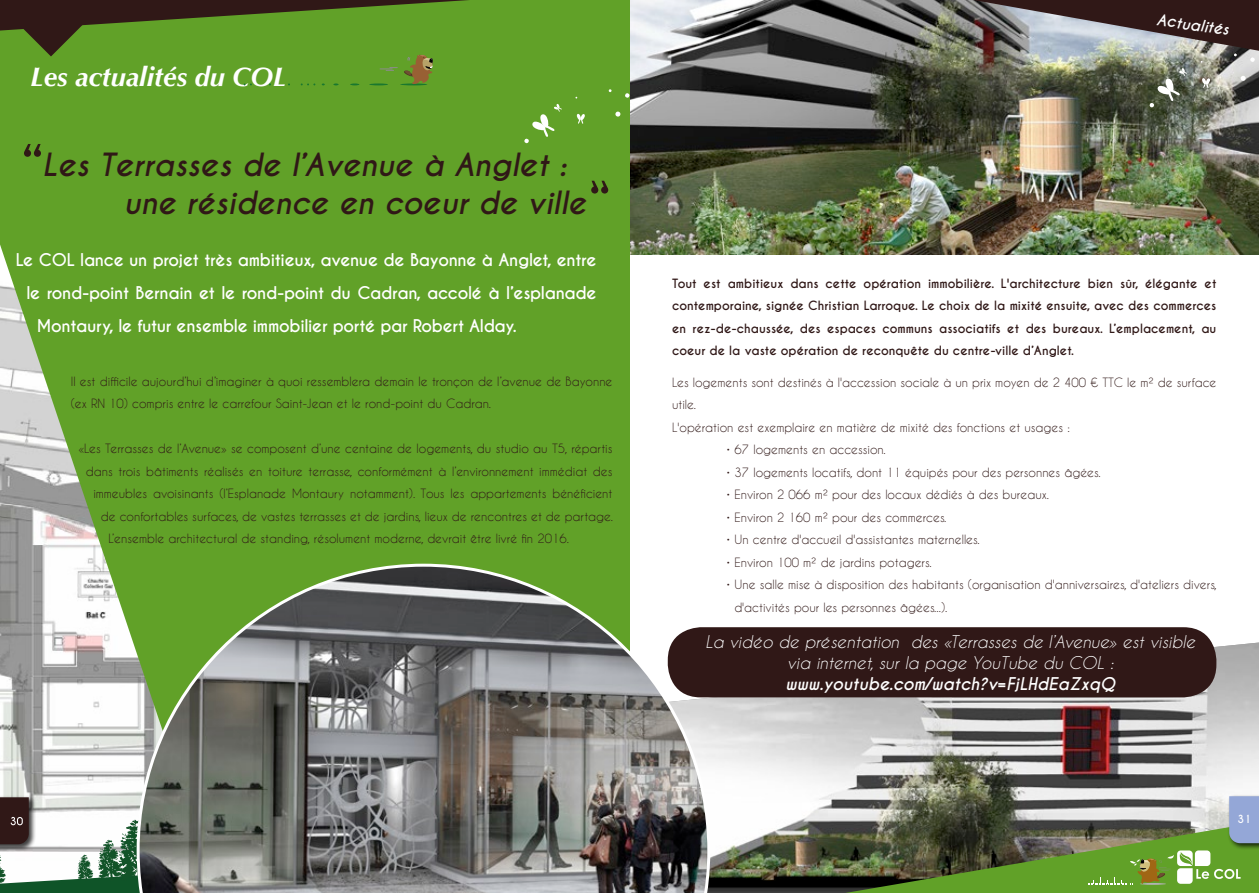
<style>
.page{position:relative;width:1259px;height:893px;background:#fff}
.page>*{position:absolute;margin:0;border:0;box-sizing:border-box;transform-origin:0 0}
.t1{font:italic 700 30px "Caviar Dreams";color:#301817}
.t2{font:italic 700 27px "Optima";color:#fff}
.t3{font:700 16.5px "Caviar Dreams";letter-spacing:-.02em;color:#fff}
.t4{font:italic 16.5px "Caviar Dreams";color:#fff}
.t5{font:italic 700 16.5px "Caviar Dreams";color:#fff}
.t6{font:italic 700 15px "Caviar Dreams";color:#fff}
.t7{font:12px/22.5px "Caviar Dreams";color:#301817}
.t8{font:700 12px/22.5px "Caviar Dreams";color:#301817;text-align:justify}
.t9{font:700 10.5px "Caviar Dreams";color:#fff}
</style>
<div class="page">
<img style="left:629px;top:0;width:630px;height:254px">
<img style="left:710px;top:642px;width:549px;height:251px">
<div style="left:0;top:0;width:629px;height:893px;background:#61a128"></div>
<img style="left:0;top:245px;width:137px;height:552px">
<svg style="left:24px;top:144px;width:17px;height:13px"></svg>
<svg style="left:576px;top:113px;width:9px;height:11px"></svg>
<svg style="left:615px;top:111px;width:6px;height:6px"></svg>
<svg style="left:625px;top:93px;width:5px;height:5px"></svg>
<svg style="left:524px;top:104px;width:38px;height:39px"></svg>
<img style="left:892px;top:0;width:367px;height:108px">
<svg style="left:137px;top:564px;width:573px;height:233px"></svg>
<div style="left:668px;top:627px;width:548px;height:70px;background:#301817;border-radius:33px"></div>
<div style="left:1227px;top:794px;width:32px;height:57px;background:#000;opacity:.75"></div>
<svg style="left:845px;top:796px;width:414px;height:97px;background:#6c8154"></svg>
<svg style="left:0;top:797px;width:745px;height:96px;background:#7b7e7a"></svg>
<svg style="left:591px;top:181px;width:17px;height:13px"></svg>
<svg style="left:0;top:0;width:469px;height:85px"></svg>
<p class="t2" style="left:30px;top:61px;width:258px">Les actualités du COL</p>
<p class="t1" style="left:43px;top:146px;width:526px">Les Terrasses de l’Avenue à Anglet :</p>
<p class="t1" style="left:124px;top:184px;width:464px">une résidence en coeur de ville</p>
<p class="t3" style="left:16px;top:250px;width:582px">Le COL lance un projet très ambitieux, avenue de Bayonne à Anglet, entre</p>
<p class="t3" style="left:26px;top:283px;width:571px">le rond-point Bernain et le rond-point du Cadran, accolé à l’esplanade</p>
<p class="t3" style="left:37px;top:316px;width:481px">Montaury, le futur ensemble immobilier porté par Robert Alday.</p>
<p class="t7" style="left:71px;top:370px;width:543px">Il est difficile aujourd’hui d’imaginer à quoi ressemblera demain le tronçon de l’avenue de Bayonne (ex RN 10) compris entre le carrefour Saint-Jean et le rond-point du Cadran.</p>
<p class="t7" style="left:78px;top:437px;width:536px">«Les Terrasses de l’Avenue» se composent d’une centaine de logements, du studio au T5, répartis</p>
<p class="t7" style="left:86px;top:460px;width:528px">dans trois bâtiments réalisés en toiture terrasse, conformément à l’environnement immédiat des</p>
<p class="t7" style="left:93px;top:482px;width:521px">immeubles avoisinants (l’Esplanade Montaury notamment). Tous les appartements bénéficient</p>
<p class="t7" style="left:101px;top:505px;width:513px">de confortables surfaces, de vastes terrasses et de jardins, lieux de rencontres et de partage.</p>
<p class="t7" style="left:108px;top:527px;width:462px">L’ensemble architectural de standing, résolument moderne, devrait être livré fin 2016.</p>
<p class="t6" style="left:1158px;top:10px;width:74px;rotate:8deg">Actualités</p>
<p class="t8" style="left:672px;top:272px;width:546px">Tout est ambitieux dans cette opération immobilière. L'architecture bien sûr, élégante et contemporaine, signée Christian Larroque. Le choix de la mixité ensuite, avec des commerces en rez-de-chaussée, des espaces communs associatifs et des bureaux. L’emplacement, au coeur de la vaste opération de reconquête du centre-ville d’Anglet.</p>
<p class="t7" style="left:672px;top:371px;width:546px">Les logements sont destinés à l'accession sociale à un prix moyen de 2 400 € TTC le m² de surface utile.</p>
<p class="t7" style="left:672px;top:416px;width:399px">L'opération est exemplaire en matière de mixité des fonctions et usages :</p>
<p class="t7" style="left:726px;top:438px;width:161px">• 67 logements en accession.</p>
<p class="t7" style="left:726px;top:461px;width:376px">• 37 logements locatifs, dont 11 équipés pour des personnes âgées.</p>
<p class="t7" style="left:726px;top:483px;width:324px">• Environ 2 066 m² pour des locaux dédiés à des bureaux.</p>
<p class="t7" style="left:726px;top:506px;width:222px">• Environ 2 160 m² pour des commerces.</p>
<p class="t7" style="left:726px;top:528px;width:255px">• Un centre d'accueil d'assistantes maternelles.</p>
<p class="t7" style="left:726px;top:551px;width:207px">• Environ 100 m² de jardins potagers.</p>
<p class="t7" style="left:726px;top:573px;width:492px">• Une salle mise à disposition des habitants (organisation d'anniversaires, d'ateliers divers,</p>
<p class="t7" style="left:734px;top:596px;width:214px">d'activités pour les personnes âgées...).</p>
<p class="t4" style="left:705px;top:633px;width:491px">La vidéo de présentation des «Terrasses de l’Avenue» est visible</p>
<p class="t4" style="left:787px;top:654px;width:328px">via internet, sur la page YouTube du COL :</p>
<p class="t5" style="left:785px;top:674px;width:331px">www.youtube.com/watch?v=FjLHdEaZxqQ</p>
<p class="t9" style="left:1237px;top:813px;width:16px">31</p>
</div>
